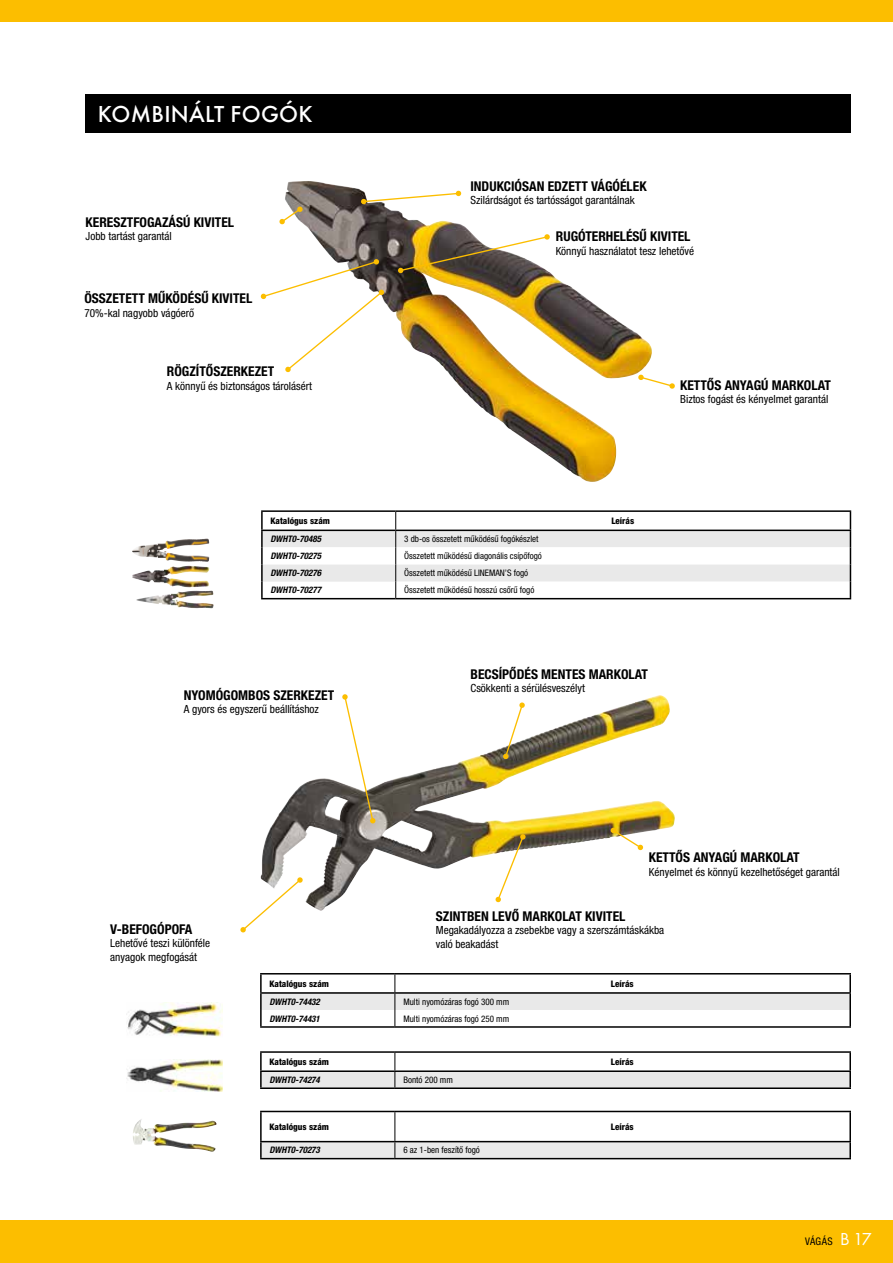
<style>
.page{position:relative;width:893px;height:1263px;background:#fff}
.page>*{position:absolute;margin:0;border:0;box-sizing:border-box;transform-origin:0 0}
.t1{font:500 24px "Futura TOT";letter-spacing:.015em;color:#fff}
.t2{font:700 condensed 13.5px "Helvetica Neue LT Pro";color:#000}
.t3{font:condensed 11.25px/13.5px "Helvetica Neue LT Pro";color:#000}
.t4{font:condensed 10.5px "Helvetica Neue LT Pro";letter-spacing:.03em;color:#000}
.t5{font:condensed 9px "Helvetica Neue LT Pro";color:#000}
.t6{font:italic 700 condensed 9px "Helvetica Neue LT Pro";color:#000}
.t7{font:800 condensed 9px "Helvetica Neue LT Pro";color:#000}
.s1{font-family:"Futura TOT";font-stretch:normal;font-size:18px;color:#fff}
</style>
<div class="page">
<div style="left:0;top:1220px;width:9px;height:43px;background:#fcbe00"></div>
<div style="left:0;top:0;width:893px;height:21px;background:#fcbe00"></div>
<div style="left:6px;top:1220px;width:887px;height:43px;background:#fcbe00"></div>
<hr style="left:260px;top:1051px;width:135px;height:2px;background:#000">
<hr style="left:395px;top:1051px;width:456px;height:2px;background:#000">
<svg style="left:260px;top:1052px;width:591px;height:35px"></svg>
<hr style="left:260px;top:1087px;width:135px;height:2px;background:#000">
<hr style="left:395px;top:1087px;width:456px;height:2px;background:#000">
<svg style="left:260px;top:1111px;width:591px;height:47px"></svg>
<hr style="left:395px;top:1141px;width:456px;height:1px;background:#000">
<hr style="left:260px;top:1158px;width:135px;height:1px;background:#000">
<hr style="left:395px;top:1158px;width:456px;height:1px;background:#000">
<hr style="left:260px;top:973px;width:135px;height:1px;background:#000">
<hr style="left:395px;top:973px;width:456px;height:1px;background:#000">
<svg style="left:260px;top:974px;width:591px;height:52px"></svg>
<hr style="left:260px;top:1026px;width:135px;height:2px;background:#000">
<hr style="left:395px;top:1026px;width:456px;height:2px;background:#000">
<hr style="left:261px;top:510px;width:135px;height:2px;background:#000">
<hr style="left:396px;top:510px;width:455px;height:2px;background:#000">
<svg style="left:261px;top:512px;width:590px;height:86px"></svg>
<hr style="left:261px;top:530px;width:135px;height:1px;background:#000">
<hr style="left:396px;top:530px;width:455px;height:1px;background:#000">
<hr style="left:261px;top:598px;width:135px;height:1px;background:#000">
<hr style="left:396px;top:598px;width:455px;height:1px;background:#000">
<img style="left:285px;top:181px;width:331px;height:301px">
<svg style="left:260px;top:259px;width:124px;height:113px"></svg>
<svg style="left:279px;top:206px;width:24px;height:19px"></svg>
<svg style="left:361px;top:190px;width:101px;height:15px"></svg>
<img style="left:398px;top:234px;width:152px;height:39px">
<svg style="left:638px;top:374px;width:37px;height:15px"></svg>
<img style="left:132px;top:566px;width:56px;height:21px">
<img style="left:132px;top:538px;width:75px;height:24px">
<img style="left:137px;top:591px;width:74px;height:17px">
<img style="left:127px;top:1003px;width:95px;height:34px">
<img style="left:127px;top:1059px;width:96px;height:33px">
<img style="left:133px;top:1119px;width:68px;height:30px">
<div style="left:85px;top:94px;width:765px;height:38px;background:#000"></div>
<img style="left:261px;top:695px;width:397px;height:194px">
<svg style="left:610px;top:827px;width:33px;height:23px"></svg>
<svg style="left:495px;top:834px;width:31px;height:68px"></svg>
<svg style="left:503px;top:702px;width:22px;height:57px"></svg>
<svg style="left:342px;top:694px;width:34px;height:130px"></svg>
<svg style="left:240px;top:877px;width:63px;height:56px"></svg>
<h1 class="t1" style="left:98px;top:100px;width:216px">KOMBINÁLT FOGÓK</h1>
<p class="t2" style="left:86px;top:214px;width:150px">KERESZTFOGAZÁSÚ KIVITEL</p>
<p class="t3" style="left:86px;top:230px;width:88px">Jobb tartást garantál</p>
<p class="t2" style="left:84px;top:290px;width:169px">ÖSSZETETT MŰKÖDÉSŰ KIVITEL</p>
<p class="t3" style="left:84px;top:306px;width:111px">70%-kal nagyobb vágóerő</p>
<p class="t2" style="left:167px;top:363px;width:109px">RÖGZÍTŐSZERKEZET</p>
<p class="t3" style="left:167px;top:379px;width:147px">A könnyű és biztonságos tárolásért</p>
<p class="t2" style="left:470px;top:178px;width:178px">INDUKCIÓSAN EDZETT VÁGÓÉLEK</p>
<p class="t3" style="left:470px;top:193px;width:166px">Szilárdságot és tartósságot garantálnak</p>
<p class="t2" style="left:556px;top:228px;width:136px">RUGÓTERHELÉSŰ KIVITEL</p>
<p class="t3" style="left:556px;top:244px;width:140px">Könnyű használatot tesz lehetővé</p>
<p class="t2" style="left:680px;top:377px;width:152px">KETTŐS ANYAGÚ MARKOLAT</p>
<p class="t3" style="left:680px;top:392px;width:150px">Biztos fogást és kényelmet garantál</p>
<p class="t7" style="left:270px;top:515px;width:61px">Katalógus szám</p>
<p class="t7" style="left:611px;top:515px;width:24px">Leírás</p>
<p class="t6" style="left:270px;top:533px;width:52px">DWHT0-70485</p>
<p class="t5" style="left:404px;top:534px;width:136px">3 db-os összetett működésű fogókészlet</p>
<p class="t6" style="left:270px;top:550px;width:52px">DWHT0-70275</p>
<p class="t5" style="left:404px;top:551px;width:139px">Összetett működésű diagonális csípőfogó</p>
<p class="t6" style="left:270px;top:568px;width:52px">DWHT0-70276</p>
<p class="t5" style="left:404px;top:568px;width:125px">Összetett működésű LINEMAN’S fogó</p>
<p class="t6" style="left:270px;top:585px;width:52px">DWHT0-70277</p>
<p class="t5" style="left:404px;top:585px;width:132px">Összetett működésű hosszú csőrű fogó</p>
<p class="t2" style="left:184px;top:686px;width:152px">NYOMÓGOMBOS SZERKEZET</p>
<p class="t3" style="left:184px;top:702px;width:137px">A gyors és egyszerű beállításhoz</p>
<p class="t2" style="left:110px;top:921px;width:84px">V-BEFOGÓPOFA</p>
<p class="t3" style="left:110px;top:936px;width:102px">Lehetővé teszi különféle anyagok megfogását</p>
<p class="t2" style="left:471px;top:666px;width:179px">BECSÍPŐDÉS MENTES MARKOLAT</p>
<p class="t3" style="left:471px;top:681px;width:116px">Csökkenti a sérülésveszélyt</p>
<p class="t2" style="left:649px;top:849px;width:152px">KETTŐS ANYAGÚ MARKOLAT</p>
<p class="t3" style="left:649px;top:865px;width:192px">Kényelmet és könnyű kezelhetőséget garantál</p>
<p class="t2" style="left:436px;top:907px;width:191px">SZINTBEN LEVŐ MARKOLAT KIVITEL</p>
<p class="t3" style="left:436px;top:923px;width:230px">Megakadályozza a zsebekbe vagy a szerszámtáskákba való beakadást</p>
<p class="t7" style="left:269px;top:978px;width:61px">Katalógus szám</p>
<p class="t7" style="left:611px;top:978px;width:24px">Leírás</p>
<p class="t6" style="left:269px;top:996px;width:52px">DWHT0-74432</p>
<p class="t5" style="left:403px;top:996px;width:107px">Multi nyomózáras fogó 300 mm</p>
<p class="t6" style="left:269px;top:1013px;width:52px">DWHT0-74431</p>
<p class="t5" style="left:403px;top:1013px;width:107px">Multi nyomózáras fogó 250 mm</p>
<p class="t7" style="left:269px;top:1056px;width:61px">Katalógus szám</p>
<p class="t7" style="left:611px;top:1056px;width:24px">Leírás</p>
<p class="t6" style="left:269px;top:1074px;width:52px">DWHT0-74274</p>
<p class="t5" style="left:403px;top:1074px;width:51px">Bontó 200 mm</p>
<p class="t7" style="left:269px;top:1121px;width:61px">Katalógus szám</p>
<p class="t7" style="left:611px;top:1121px;width:24px">Leírás</p>
<p class="t6" style="left:269px;top:1145px;width:52px">DWHT0-70273</p>
<p class="t5" style="left:403px;top:1145px;width:78px">6 az 1-ben feszítő fogó</p>
<p class="t4" style="left:805px;top:1235px;width:68px">VÁGÁS <span class="s1">B 17</span></p>
</div>
